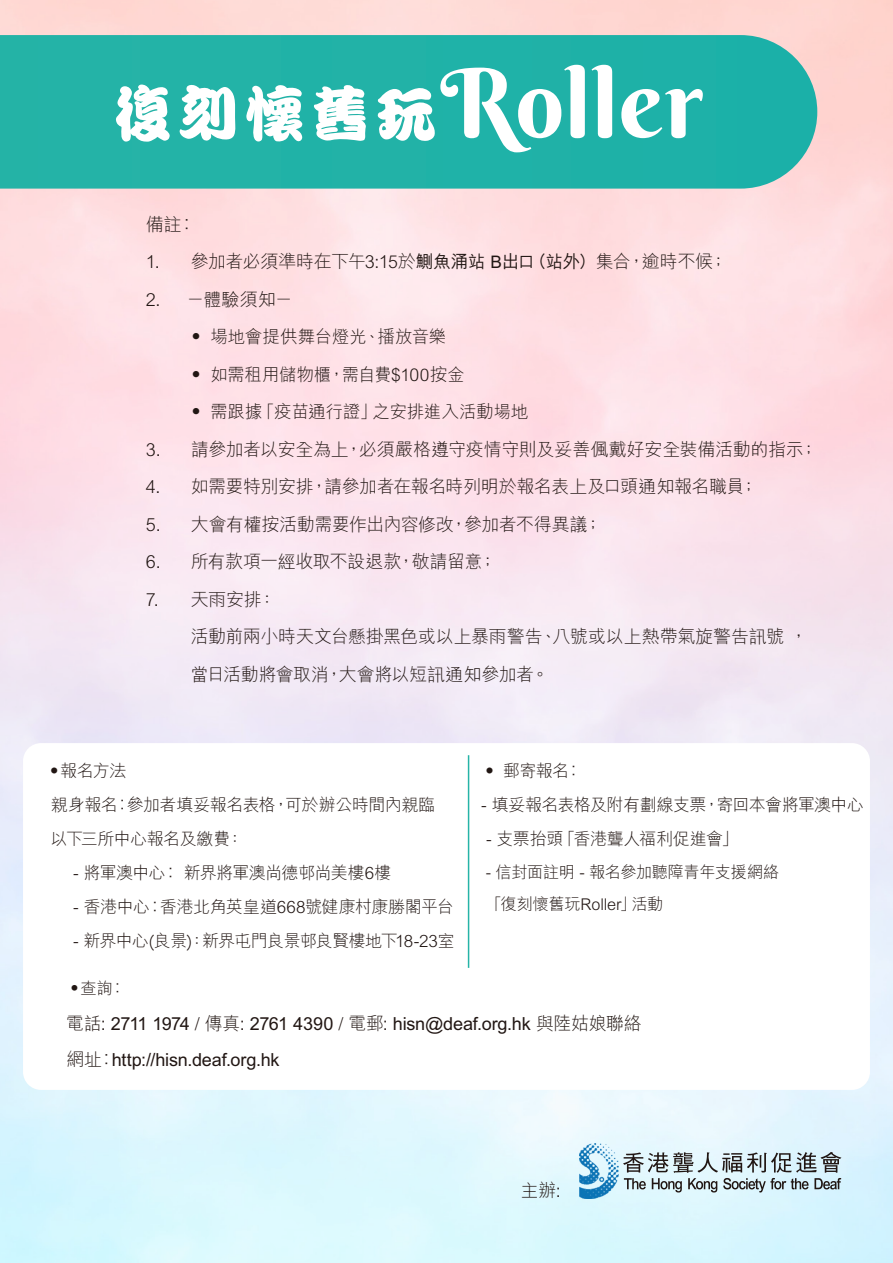
<style>
.page{position:relative;width:893px;height:1263px;background:#fff}
.page>*{position:absolute;margin:0;border:0;box-sizing:border-box;transform-origin:0 0}
.t1{font:95.7px "Berkshire Swash";letter-spacing:.005em;color:#fff}
.t2{font:300 18px/37.5px "M Hei HK";letter-spacing:-.02em;color:#211613}
.t3{font:700 18px/36px "M Hei HK";letter-spacing:-.01em;color:#211613}
.t4{font:300 17.7px "M Hei HK";color:#211613}
.t5{font:300 17.25px "M Hei HK";color:#211613}
.t6{font:300 16.95px/34px "M Hei HK";letter-spacing:-.035em;color:#211613}
.t7{font:300 16.95px "M Hei HK";letter-spacing:-.015em;color:#211613}
.t8{font:300 16.2px/32.4px "M Hei HK";letter-spacing:-.015em;color:#211613}
.s1{font-family:"C Kan HK";font-weight:800;font-size:62.7px}
.s2{font-size:17.7px}
.s3{font-weight:500;font-size:17.7px}
.s4{font-weight:500;font-size:17.25px}
.s5{font-size:18px}
.s6{font-size:17.25px}
.s7{font-weight:300}
</style>
<div class="page">
<div style="left:0;top:35px;width:817px;height:154px;background:#20b2a7"></div>
<img style="left:579px;top:1143px;width:40px;height:56px">
<svg style="left:623px;top:1152px;width:218px;height:40px;background:#adbbc0"></svg>
<h1 class="t1" style="left:112px;top:44px;width:593px"><span class="s1">復刻懷舊玩</span>Roller</h1>
<p class="t2" style="left:146px;top:205px;width:52px">備註︰</p>
<p class="t2" style="left:146px;top:243px;width:583px">1. 參加者必須準時在下<span class="s2">午</span>3<span class="s2">:</span>1<span class="s2">5</span>於<span class="s3">鰂</span><span class="s4">魚</span><span class="s3">涌</span><span class="s4">站 B</span><span class="s3">出</span><span class="s4">口</span><span class="s3">（</span><span class="s4">站</span><span class="s3">外</span><span class="s4">）</span>集合，逾時不候；</p>
<p class="t2" style="left:146px;top:280px;width:149px">2. －體驗須知－</p>
<p class="t4" style="left:187px;top:328px;width:260px"><span class="s5">‧</span> 場<span class="s6">地</span>會<span class="s6">提</span>供<span class="s6">舞</span>台<span class="s6">燈</span>光<span class="s6">、</span>播<span class="s6">放</span>音<span class="s6">樂</span></p>
<p class="t5" style="left:187px;top:366px;width:279px"><span class="s5">‧</span> 如<span class="s2">需</span>租<span class="s2">用</span>儲<span class="s2">物</span>櫃<span class="s2">，</span>需<span class="s2">自</span>費<span class="s2">$</span>1<span class="s2">0</span>0<span class="s2">按</span>金</p>
<p class="t4" style="left:187px;top:403px;width:343px"><span class="s5">‧</span> 需<span class="s6">跟</span>據<span class="s6">「</span>疫<span class="s6">苗</span>通<span class="s6">行</span>證<span class="s6">」</span>之<span class="s6">安</span>排<span class="s6">進</span>入<span class="s6">活</span>動<span class="s6">場</span>地</p>
<p class="t2" style="left:146px;top:430px;width:674px">3. 請參加者以安全為上，必須嚴格遵守疫情守則及妥善偑戴好安全裝備活動的指示；</p>
<p class="t2" style="left:146px;top:468px;width:614px">4. 如需要特別安排，請參加者在報名時列明於報名表上及口頭通知報名職員；</p>
<p class="t2" style="left:146px;top:505px;width:458px">5. 大會有權按活動需要作出內容修改，參加者不得異議；</p>
<p class="t2" style="left:146px;top:543px;width:353px">6. 所有款項一經收取不設退款，敬請留意；</p>
<p class="t2" style="left:191px;top:580px;width:619px;text-indent:-45px">7. 天雨安排：<br>活動前兩小時天文台懸掛黑色或以上暴雨警告、八號或以上熱帶氣旋警告訊號 ，當日活動將會取消，大會將以短訊通知參加者。</p>
<p class="t6" style="left:46px;top:754px;width:391px">‧報名方法<br>親身報名︰參加者填妥報名表格，可於辦公時間內親臨以下三所中心報名及繳費：</p>
<p class="t6" style="left:73px;top:856px;width:320px">- 將軍澳中心︰ 新界將軍澳尚德邨尚美樓6樓</p>
<p class="t6" style="left:73px;top:890px;width:382px">- 香港中心︰香港北角英皇道668號健康村康勝閣平台</p>
<p class="t6" style="left:73px;top:924px;width:383px">- 新界中心(良景)：新界屯門良景邨良賢樓地下18-23室</p>
<p class="t6" style="left:481px;top:754px;width:102px">‧ 郵寄報名︰</p>
<p class="t6" style="left:481px;top:788px;width:384px">- 填妥報名表格及附有劃線支票，寄回本會將軍澳中心</p>
<p class="t7" style="left:486px;top:830px;width:254px">- 支票抬頭「香港聾人福利促進會」</p>
<p class="t8" style="left:486px;top:855px;width:295px">- 信封面註明 - 報名參加聽障青年支援網絡「復刻懷舊玩Roller」活動</p>
<p class="t8" style="left:66px;top:971px;width:61px">‧查詢︰</p>
<p class="t3" style="left:66px;top:1004px;width:577px"><span class="s7">電話:</span> 2711 1974 <span class="s7">/ 傳真:</span> 2761 4390 <span class="s7">/ 電郵:</span> hisn@deaf.org.hk <span class="s7">與陸姑娘聯絡網址︰</span>http://hisn.deaf.org.hk</p>
<p class="t2" style="left:521px;top:1172px;width:42px">主辦:</p>
</div>
